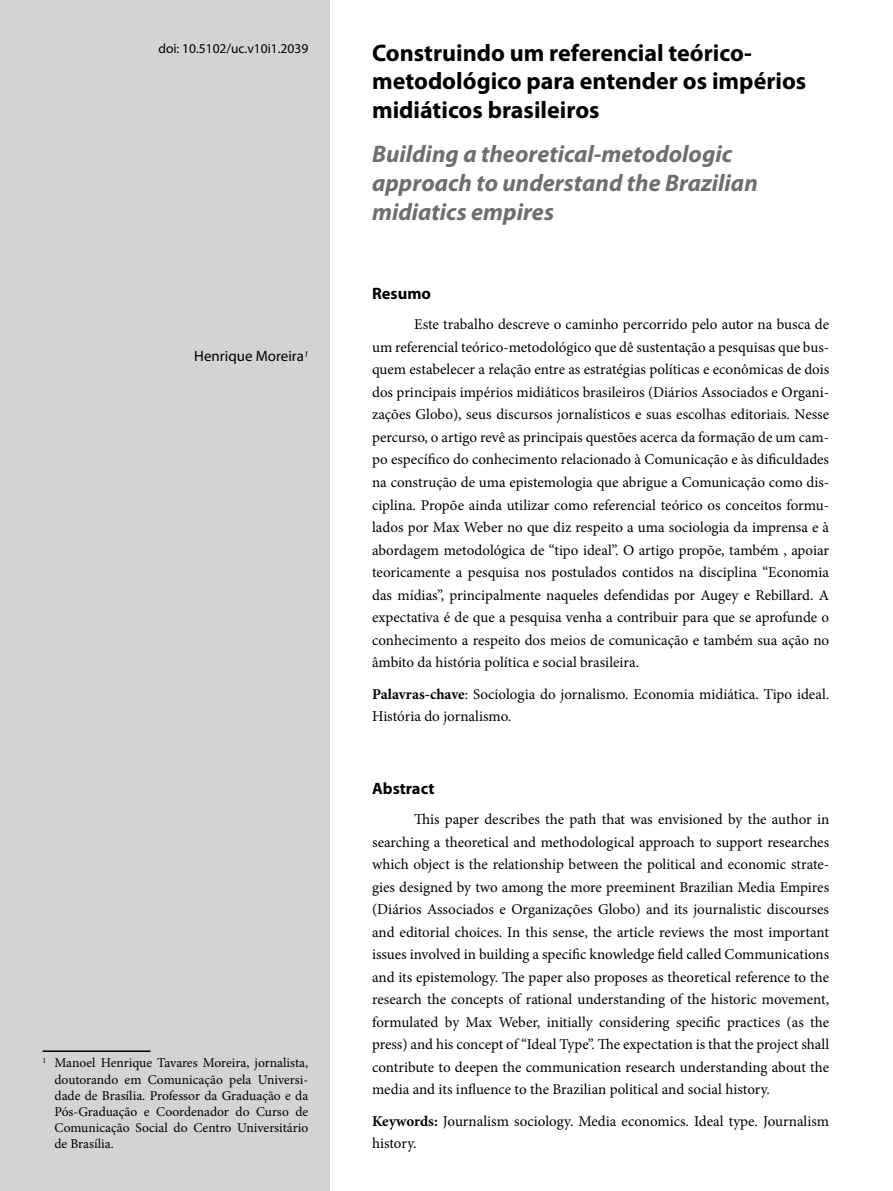
<style>
.page{position:relative;width:893px;height:1191px;background:#fff}
.page>*{position:absolute;margin:0;border:0;box-sizing:border-box;transform-origin:0 0}
.t1{font:700 24px/28.8px "Myriad Pro";color:#000}
.t2{font:italic 700 24px/28.8px "Myriad Pro";color:#6d6e71}
.t3{font:700 16.5px "Myriad Pro";color:#000}
.t4{font:15px/22.5px "Minion Pro";color:#000;text-align:justify}
.t5{font:15px "Myriad Pro";color:#000}
.t6{font:13.5px/16.2px "Minion Pro";color:#000;text-align:justify}
.t7{font:13.5px "Myriad Pro";color:#000}
.s1{font-weight:700}
</style>
<div class="page">
<div style="left:0;top:0;width:330px;height:1191px;background:#d1d3d4"></div>
<hr style="left:43px;top:1050px;width:108px;height:2px;background:#000">
<p class="t7" style="left:158px;top:40px;width:151px">doi: 10.5102/uc.v10i1.2039</p>
<p class="t5" style="left:194px;top:347px;width:116px">Henrique Moreira<sup>1</sup></p>
<p class="t6" style="left:55px;top:1055px;width:255px;text-indent:-12px"><sup>1</sup> Manoel Henrique Tavares Moreira, jornalista, doutorando em Comunicação pela Universi&shy;dade de Brasília. Professor da Graduação e da Pós-Graduação e Coordenador do Curso de Comunicação Social do Centro Universitário de Brasília.</p>
<h1 class="t1" style="left:372px;top:37px;width:436px">Construindo um referencial teórico&shy;metodológico para entender os impérios midiáticos brasileiros</h1>
<h1 class="t2" style="left:372px;top:139px;width:387px">Building a theoretical-metodologic approach to understand the Brazilian midiatics empires</h1>
<p class="t3" style="left:372px;top:283px;width:60px">Resumo</p>
<p class="t4" style="left:372px;top:313px;width:459px;text-indent:42px">Este trabalho descreve o caminho percorrido pelo autor na busca de um referencial teórico-metodológico que dê sustentação a pesquisas que bus&shy;quem estabelecer a relação entre as estratégias políticas e econômicas de dois dos principais impérios midiáticos brasileiros (Diários Associados e Organi&shy;zações Globo), seus discursos jornalísticos e suas escolhas editoriais. Nesse percurso, o artigo revê as principais questões acerca da formação de um cam&shy;po específico do conhecimento relacionado à Comunicação e às dificuldades na construção de uma epistemologia que abrigue a Comunicação como dis&shy;ciplina. Propõe ainda utilizar como referencial teórico os conceitos formu&shy;lados por Max Weber no que diz respeito a uma sociologia da imprensa e à abordagem metodológica de “tipo ideal”. O artigo propõe, também , apoiar teoricamente a pesquisa nos postulados contidos na disciplina “Economia das mídias”, principalmente naqueles defendidas por Augey e Rebillard. A expectativa é de que a pesquisa venha a contribuir para que se aprofunde o conhecimento a respeito dos meios de comunicação e também sua ação no âmbito da história política e social brasileira.</p>
<p class="t4" style="left:372px;top:682px;width:459px"><span class="s1">Palavras-chave</span>: Sociologia do jornalismo. Economia midiática. Tipo ideal.<br>História do jornalismo.</p>
<p class="t3" style="left:372px;top:778px;width:64px">Abstract</p>
<p class="t4" style="left:372px;top:808px;width:459px;text-indent:42px">This paper describes the path that was envisioned by the author in searching a theoretical and methodological approach to support researches which object is the relationship between the political and economic strate&shy;gies designed by two among the more preeminent Brazilian Media Empires (Diários Associados e Organizações Globo) and its journalistic discourses and editorial choices. In this sense, the article reviews the most important issues involved in building a specific knowledge field called Communications and its epistemology. The paper also proposes as theoretical reference to the research the concepts of rational understanding of the historic movement, formulated by Max Weber, initially considering specific practices (as the press) and his concept of “Ideal Type”. The expectation is that the project shall contribute to deepen the communication research understanding about the media and its influence to the Brazilian political and social history.</p>
<p class="t4" style="left:372px;top:1110px;width:459px"><span class="s1">Keywords:</span> Journalism sociology. Media economics. Ideal type. Journalism history.</p>
</div>
